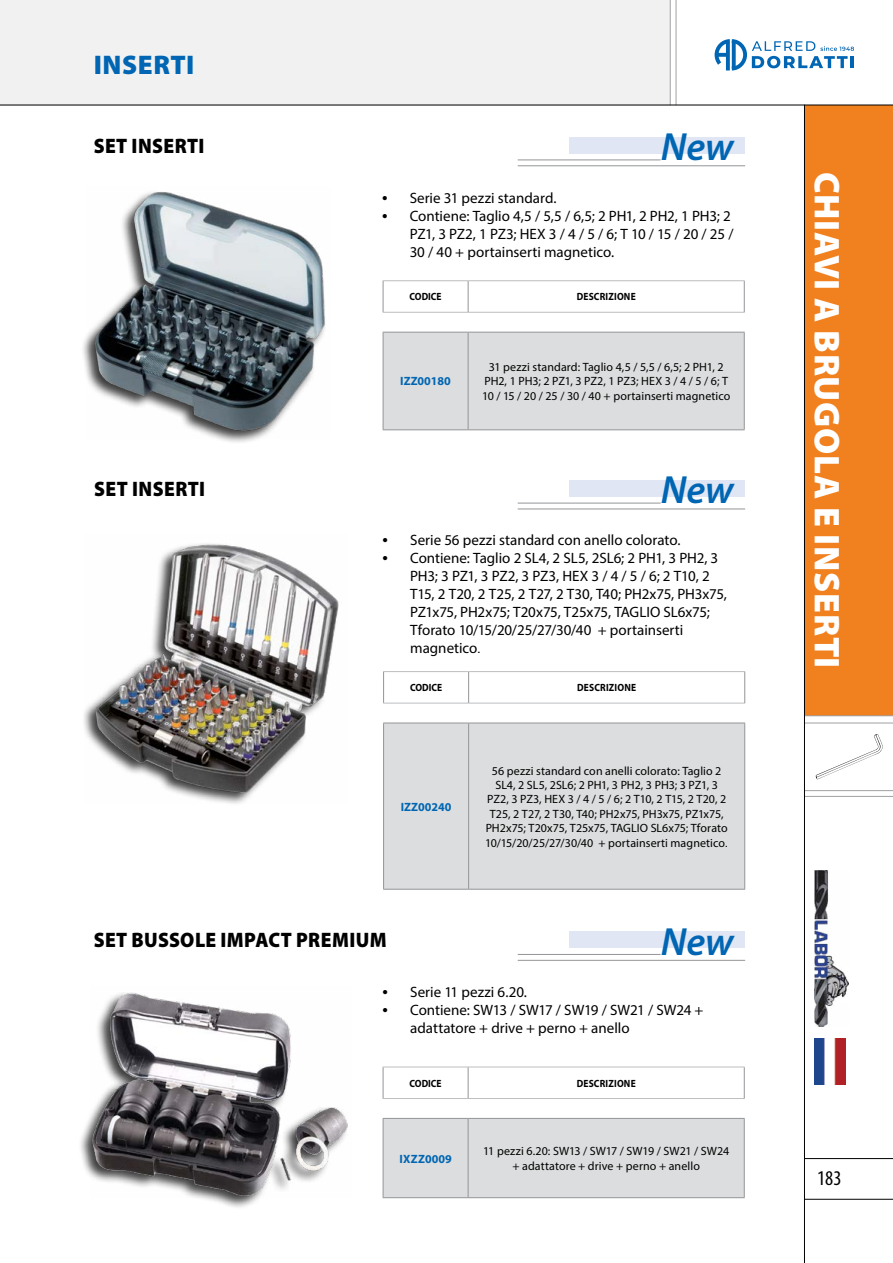
<style>
.page{position:relative;width:893px;height:1263px;background:#fff}
.page>*{position:absolute;margin:0;border:0;box-sizing:border-box;transform-origin:0 0}
.t1{font:italic 600 39.45px "Myriad Pro";color:#0066b3}
.t2{font:900 36px "Myriad Pro";letter-spacing:.015em;color:#fff}
.t3{font:900 27px "Myriad Pro";letter-spacing:.02em;color:#0066b3}
.t4{font:900 21px "Myriad Pro";letter-spacing:.02em;color:#000;scale:.93 1}
.t5{font:condensed 21px "Myriad Pro";color:#000}
.t6{font:15px/18px "Myriad Pro";color:#000}
.t7{font:12px/14.4px "Myriad Pro";letter-spacing:.005em;color:#000;text-align:center}
.t8{font:700 12px "Myriad Pro";color:#0066b3}
.t9{font:700 10.5px "Myriad Pro";letter-spacing:.02em;color:#000;scale:.9 1}
.s1{font-family:"Eurostile"}
.s2{font-family:"Helvetica";font-size:13.5px}
.s3{font-family:"Helvetica"}
</style>
<div class="page">
<div style="left:804px;top:0;width:89px;height:716px;background:#f1801f"></div>
<hr style="left:804px;top:1158px;width:89px;height:1px;background:#000">
<hr style="left:804px;top:1199px;width:89px;height:1px;background:#000">
<div style="left:795px;top:0;width:98px;height:105px;background:#fff"></div>
<hr style="left:804px;top:715px;width:89px;height:1px;background:#a1a1a4">
<hr style="left:804px;top:796px;width:89px;height:1px;background:#a1a1a4">
<hr style="left:804px;top:790px;width:89px;height:1px;background:#a1a1a4">
<hr style="left:804px;top:723px;width:89px;height:1px;background:#a1a1a4">
<div style="left:0;top:0;width:670px;height:105px;background:#f1f1f2"></div>
<hr style="left:670px;top:0;width:1px;height:105px;background:#a1a1a4">
<hr style="left:676px;top:0;width:1px;height:105px;background:#a1a1a4">
<hr style="left:0;top:105px;width:893px;height:1px;background:#000">
<hr style="left:804px;top:105px;width:1px;height:1158px;background:#000">
<svg style="left:715px;top:39px;width:139px;height:31px"></svg>
<svg style="left:726px;top:43px;width:4px;height:27px"></svg>
<svg style="left:816px;top:734px;width:66px;height:45px"></svg>
<img style="left:815px;top:1038px;width:31px;height:47px">
<img style="left:815px;top:870px;width:33px;height:156px">
<div style="left:80px;top:190px;width:247px;height:254px;background:#000;opacity:.75"></div>
<img style="left:87px;top:190px;width:240px;height:248px">
<div style="left:384px;top:333px;width:360px;height:96px;background:#dcddde"></div>
<hr style="left:383px;top:332px;width:1px;height:97px;background:#939598">
<hr style="left:468px;top:332px;width:1px;height:97px;background:#939598">
<hr style="left:744px;top:332px;width:1px;height:97px;background:#939598">
<hr style="left:383px;top:429px;width:85px;height:1px;background:#939598">
<hr style="left:468px;top:429px;width:277px;height:1px;background:#939598">
<hr style="left:383px;top:332px;width:85px;height:1px;background:#939598">
<hr style="left:468px;top:332px;width:277px;height:1px;background:#939598">
<hr style="left:468px;top:312px;width:277px;height:1px;background:#bcbec0">
<hr style="left:468px;top:281px;width:1px;height:31px;background:#939598">
<hr style="left:744px;top:281px;width:1px;height:31px;background:#939598">
<hr style="left:383px;top:281px;width:1px;height:31px;background:#939598">
<hr style="left:383px;top:312px;width:85px;height:1px;background:#bcbec0">
<hr style="left:383px;top:280px;width:85px;height:1px;background:#bcbec0">
<hr style="left:468px;top:280px;width:277px;height:1px;background:#bcbec0">
<div style="left:570px;top:137px;width:175px;height:16px;background:#e1e6f4"></div>
<hr style="left:518px;top:165px;width:227px;height:1px;background:#939598">
<hr style="left:518px;top:160px;width:143px;height:1px;background:#939598">
<div style="left:78px;top:992px;width:270px;height:218px;background:#000;opacity:.75"></div>
<img style="left:90px;top:992px;width:258px;height:205px">
<div style="left:384px;top:1119px;width:360px;height:78px;background:#dcddde"></div>
<hr style="left:383px;top:1119px;width:1px;height:78px;background:#939598">
<hr style="left:468px;top:1119px;width:1px;height:78px;background:#939598">
<hr style="left:744px;top:1119px;width:1px;height:78px;background:#939598">
<hr style="left:383px;top:1197px;width:85px;height:1px;background:#939598">
<hr style="left:468px;top:1197px;width:277px;height:1px;background:#939598">
<hr style="left:383px;top:1118px;width:85px;height:1px;background:#939598">
<hr style="left:468px;top:1118px;width:277px;height:1px;background:#939598">
<hr style="left:468px;top:1098px;width:277px;height:1px;background:#bcbec0">
<hr style="left:468px;top:1067px;width:1px;height:31px;background:#939598">
<hr style="left:744px;top:1067px;width:1px;height:31px;background:#939598">
<hr style="left:383px;top:1067px;width:1px;height:31px;background:#939598">
<hr style="left:383px;top:1098px;width:85px;height:1px;background:#bcbec0">
<hr style="left:383px;top:1067px;width:85px;height:1px;background:#bcbec0">
<hr style="left:468px;top:1067px;width:277px;height:1px;background:#bcbec0">
<div style="left:570px;top:931px;width:175px;height:17px;background:#e1e6f4"></div>
<hr style="left:518px;top:960px;width:227px;height:1px;background:#939598">
<hr style="left:518px;top:954px;width:143px;height:1px;background:#939598">
<img style="left:85px;top:543px;width:254px;height:260px">
<div style="left:384px;top:724px;width:360px;height:165px;background:#dcddde"></div>
<hr style="left:383px;top:723px;width:1px;height:166px;background:#939598">
<hr style="left:468px;top:723px;width:1px;height:166px;background:#939598">
<hr style="left:744px;top:723px;width:1px;height:166px;background:#939598">
<hr style="left:383px;top:889px;width:86px;height:1px;background:#939598">
<hr style="left:469px;top:889px;width:276px;height:1px;background:#939598">
<hr style="left:383px;top:723px;width:86px;height:1px;background:#939598">
<hr style="left:469px;top:723px;width:276px;height:1px;background:#939598">
<hr style="left:469px;top:703px;width:276px;height:1px;background:#bcbec0">
<hr style="left:468px;top:672px;width:1px;height:31px;background:#939598">
<hr style="left:744px;top:672px;width:1px;height:31px;background:#939598">
<hr style="left:383px;top:672px;width:1px;height:31px;background:#939598">
<hr style="left:383px;top:703px;width:86px;height:1px;background:#bcbec0">
<hr style="left:383px;top:671px;width:86px;height:1px;background:#bcbec0">
<hr style="left:469px;top:671px;width:276px;height:1px;background:#bcbec0">
<div style="left:570px;top:480px;width:175px;height:16px;background:#e1e6f4"></div>
<hr style="left:518px;top:509px;width:227px;height:1px;background:#939598">
<hr style="left:518px;top:503px;width:143px;height:1px;background:#939598">
<h3 class="t3" style="left:94px;top:50px;width:102px">INSERTI</h3>
<h3 class="t4" style="left:94px;top:134px;width:121px">SET INSERTI</h3>
<h3 class="t4" style="left:94px;top:477px;width:121px">SET INSERTI</h3>
<h1 class="t1" style="left:661px;top:122px;width:74px">New</h1>
<p class="t6" style="left:383px;top:189px;width:175px"><span class="s1">•</span> Serie 31 pezzi standard.</p>
<p class="t6" style="left:410px;top:207px;width:325px;text-indent:-27px"><span class="s1">•</span> Contiene: Taglio 4,5 / 5,5 / 6,5; 2 PH1, 2 PH2, 1 PH3; 2<br>PZ1, 3 PZ2, 1 PZ3; HEX 3 / 4 / 5 / 6; T 10 / 15 / 20 / 25 /<br>30 / 40 + portainserti magnetico.</p>
<p class="t9" style="left:410px;top:290px;width:37px">CODICE</p>
<p class="t9" style="left:577px;top:290px;width:67px">DESCRIZIONE</p>
<p class="t8" style="left:400px;top:374px;width:52px">IZZ00180</p>
<p class="t7" style="left:482px;top:360px;width:250px">31 pezzi standard: Taglio 4,5 / 5,5 / 6,5; 2 PH1, 2<br>PH2, 1 PH3; 2 PZ1, 3 PZ2, 1 PZ3; HEX 3 / 4 / 5 / 6; T<br>10 / 15 / 20 / 25 / 30 / 40 + portainserti magnetico</p>
<h1 class="t1" style="left:661px;top:465px;width:74px">New</h1>
<p class="t6" style="left:383px;top:531px;width:299px"><span class="s1">•</span> Serie 56 pezzi standard con anello colorato.</p>
<p class="t6" style="left:410px;top:549px;width:318px;text-indent:-27px"><span class="s1">•</span> Contiene: Taglio 2 SL4, 2 SL5, 2SL6; 2 PH1, 3 PH2, 3<br>PH3; 3 PZ1, 3 PZ2, 3 PZ3, HEX 3 / 4 / 5 / 6; 2 T10, 2<br>T15, 2 T20, 2 T25, 2 T27, 2 T30, T40; PH2x75, PH3x75, PZ1x75, PH2x75; T20x75, T25x75, TAGLIO SL6x75; Tforato 10/15/20/25/27/30/40 + portainserti magnetico<span class="s2">.</span></p>
<p class="t9" style="left:410px;top:681px;width:37px">CODICE</p>
<p class="t9" style="left:577px;top:681px;width:67px">DESCRIZIONE</p>
<p class="t8" style="left:401px;top:799px;width:52px">IZZ00240</p>
<p class="t7" style="left:485px;top:763px;width:245px">56 pezzi standard con anelli colorato: Taglio 2<br>SL4, 2 SL5, 2SL6; 2 PH1, 3 PH2, 3 PH3; 3 PZ1, 3<br>PZ2, 3 PZ3, HEX 3 / 4 / 5 / 6; 2 T10, 2 T15, 2 T20, 2<br>T25, 2 T27, 2 T30, T40; PH2x75, PH3x75, PZ1x75, PH2x75; T20x75, T25x75, TAGLIO SL6x75; Tforato 10/15/20/25/27/30/40 + portainserti magnetico<span class="s3">.</span></p>
<h1 class="t1" style="left:661px;top:916px;width:74px">New</h1>
<h3 class="t4" style="left:94px;top:928px;width:316px">SET BUSSOLE IMPACT PREMIUM</h3>
<p class="t6" style="left:383px;top:983px;width:145px"><span class="s1">•</span> Serie 11 pezzi 6.20.</p>
<p class="t6" style="left:410px;top:1001px;width:295px;text-indent:-27px"><span class="s1">•</span> Contiene: SW13 / SW17 / SW19 / SW21 / SW24 + adattatore + drive + perno + anello</p>
<p class="t9" style="left:410px;top:1076px;width:37px">CODICE</p>
<p class="t9" style="left:577px;top:1076px;width:67px">DESCRIZIONE</p>
<p class="t8" style="left:400px;top:1151px;width:54px">IXZZ0009</p>
<p class="t7" style="left:483px;top:1144px;width:247px">11 pezzi 6.20: SW13 / SW17 / SW19 / SW21 / SW24 + adattatore + drive + perno + anello</p>
<h2 class="t2" style="left:847px;top:172px;width:498px;rotate:90deg">CHIAVI A BRUGOLA E INSERTI</h2>
<h3 class="t5" style="left:817px;top:1166px;width:26px">183</h3>
</div>
